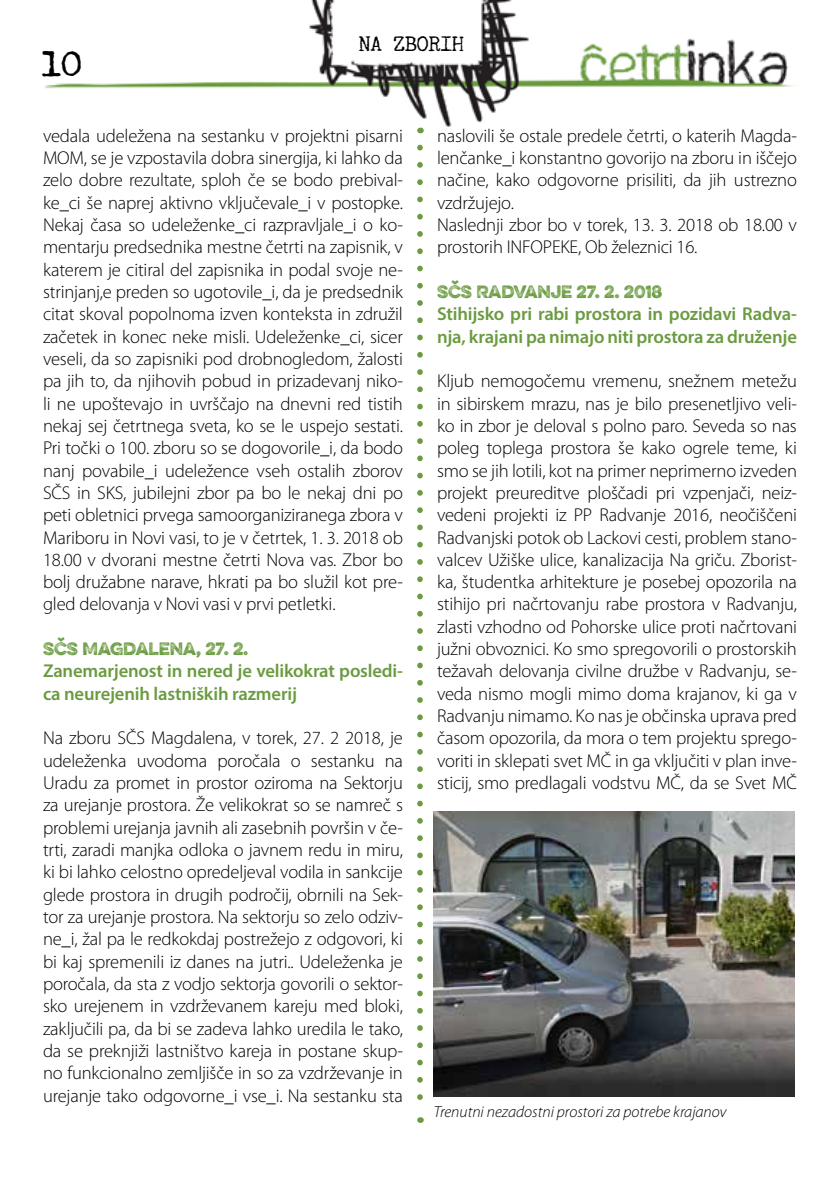
<style>
.page{position:relative;width:840px;height:1191px;background:#fff}
.page>*{position:absolute;margin:0;border:0;box-sizing:border-box;transform-origin:0 0}
.t1{font:36px "Underwood Champion";color:#000}
.t2{font:20px "Underwood Champion";color:#000}
.t3{font:300 18.6px/22.4px "Myriad Pro";letter-spacing:-.01em;color:#000;text-align:justify}
.t4{font:600 18.6px/22.4px "Myriad Pro";letter-spacing:-.01em;color:#6a9b40}
.t5{font:italic 300 16px "Myriad Pro";color:#000}
.t6{font:300 16px "Eveleth Slant";letter-spacing:-.01em;color:#6a9b40}
</style>
<div class="page">
<img style="left:44px;top:1px;width:749px;height:125px">
<svg style="left:417px;top:147px;width:5px;height:953px"></svg>
<img style="left:433px;top:812px;width:361px;height:284px">
<h1 class="t1" style="left:41px;top:43px;width:43px">10</h1>
<p class="t2" style="left:359px;top:33px;width:106px">NA ZBORIH</p>
<p class="t3" style="left:43px;top:124px;width:361px">vedala udeležena na sestanku v projektni pisarni MOM, se je vzpostavila dobra sinergija, ki lahko da zelo dobre rezultate, sploh če se bodo prebival&shy;ke_ci še naprej aktivno vključevale_i v postopke.<br>Nekaj časa so udeleženke_ci razpravljale_i o ko&shy;mentarju predsednika mestne četrti na zapisnik, v katerem je citiral del zapisnika in podal svoje ne&shy;strinjanj,e preden so ugotovile_i, da je predsednik citat skoval popolnoma izven konteksta in združil začetek in konec neke misli. Udeleženke_ci, sicer veseli, da so zapisniki pod drobnogledom, žalosti pa jih to, da njihovih pobud in prizadevanj niko&shy;li ne upoštevajo in uvrščajo na dnevni red tistih nekaj sej četrtnega sveta, ko se le uspejo sestati.<br>Pri točki o 100. zboru so se dogovorile_i, da bodo nanj povabile_i udeležence vseh ostalih zborov SČS in SKS, jubilejni zbor pa bo le nekaj dni po peti obletnici prvega samoorganiziranega zbora v Mariboru in Novi vasi, to je v četrtek, 1. 3. 2018 ob 18.00 v dvorani mestne četrti Nova vas. Zbor bo bolj družabne narave, hkrati pa bo služil kot pre&shy;gled delovanja v Novi vasi v prvi petletki.</p>
<p class="t6" style="left:43px;top:636px;width:207px">SČS MAGDALENA, 27. 2.</p>
<p class="t4" style="left:43px;top:659px;width:361px">Zanemarjenost in nered je velikokrat posledi&shy;ca neurejenih lastniških razmerij</p>
<p class="t3" style="left:43px;top:727px;width:361px">Na zboru SČS Magdalena, v torek, 27. 2 2018, je udeleženka uvodoma poročala o sestanku na Uradu za promet in prostor oziroma na Sektorju za urejanje prostora. Že velikokrat so se namreč s problemi urejanja javnih ali zasebnih površin v če&shy;trti, zaradi manjka odloka o javnem redu in miru, ki bi lahko celostno opredeljeval vodila in sankcije glede prostora in drugih področij, obrnili na Sek&shy;tor za urejanje prostora. Na sektorju so zelo odziv&shy;ne_i, žal pa le redkokdaj postrežejo z odgovori, ki bi kaj spremenili iz danes na jutri.. Udeleženka je poročala, da sta z vodjo sektorja govorili o sektor&shy;sko urejenem in vzdrževanem kareju med bloki, zaključili pa, da bi se zadeva lahko uredila le tako, da se preknjiži lastništvo kareja in postane skup&shy;no funkcionalno zemljišče in so za vzdrževanje in urejanje tako odgovorne_i vse_i. Na sestanku sta</p>
<p class="t3" style="left:437px;top:124px;width:361px;text-align:left">naslovili še ostale predele četrti, o katerih Magda&shy;lenčanke_i konstantno govorijo na zboru in iščejo načine, kako odgovorne prisiliti, da jih ustrezno vzdržujejo.<br>Naslednji zbor bo v torek, 13. 3. 2018 ob 18.00 v prostorih INFOPEKE, Ob železnici 16.</p>
<p class="t6" style="left:437px;top:279px;width:227px">SČS RADVANJE 27. 2. 2018</p>
<p class="t4" style="left:437px;top:302px;width:361px">Stihijsko pri rabi prostora in pozidavi Radva&shy;nja, krajani pa nimajo niti prostora za druženje</p>
<p class="t3" style="left:437px;top:370px;width:361px">Kljub nemogočemu vremenu, snežnem metežu in sibirskem mrazu, nas je bilo presenetljivo veli&shy;ko in zbor je deloval s polno paro. Seveda so nas poleg toplega prostora še kako ogrele teme, ki smo se jih lotili, kot na primer neprimerno izveden projekt preureditve ploščadi pri vzpenjači, neiz&shy;vedeni projekti iz PP Radvanje 2016, neočiščeni Radvanjski potok ob Lackovi cesti, problem stano&shy;valcev Užiške ulice, kanalizacija Na griču. Zborist&shy;ka, študentka arhitekture je posebej opozorila na stihijo pri načrtovanju rabe prostora v Radvanju, zlasti vzhodno od Pohorske ulice proti načrtovani južni obvoznici. Ko smo spregovorili o prostorskih težavah delovanja civilne družbe v Radvanju, se&shy;veda nismo mogli mimo doma krajanov, ki ga v Radvanju nimamo. Ko nas je občinska uprava pred časom opozorila, da mora o tem projektu sprego&shy;voriti in sklepati svet MČ in ga vključiti v plan inve&shy;sticij, smo predlagali vodstvu MČ, da se Svet MČ</p>
<p class="t5" style="left:433px;top:1102px;width:294px">Trenutni nezadostni prostori za potrebe krajanov</p>
</div>
